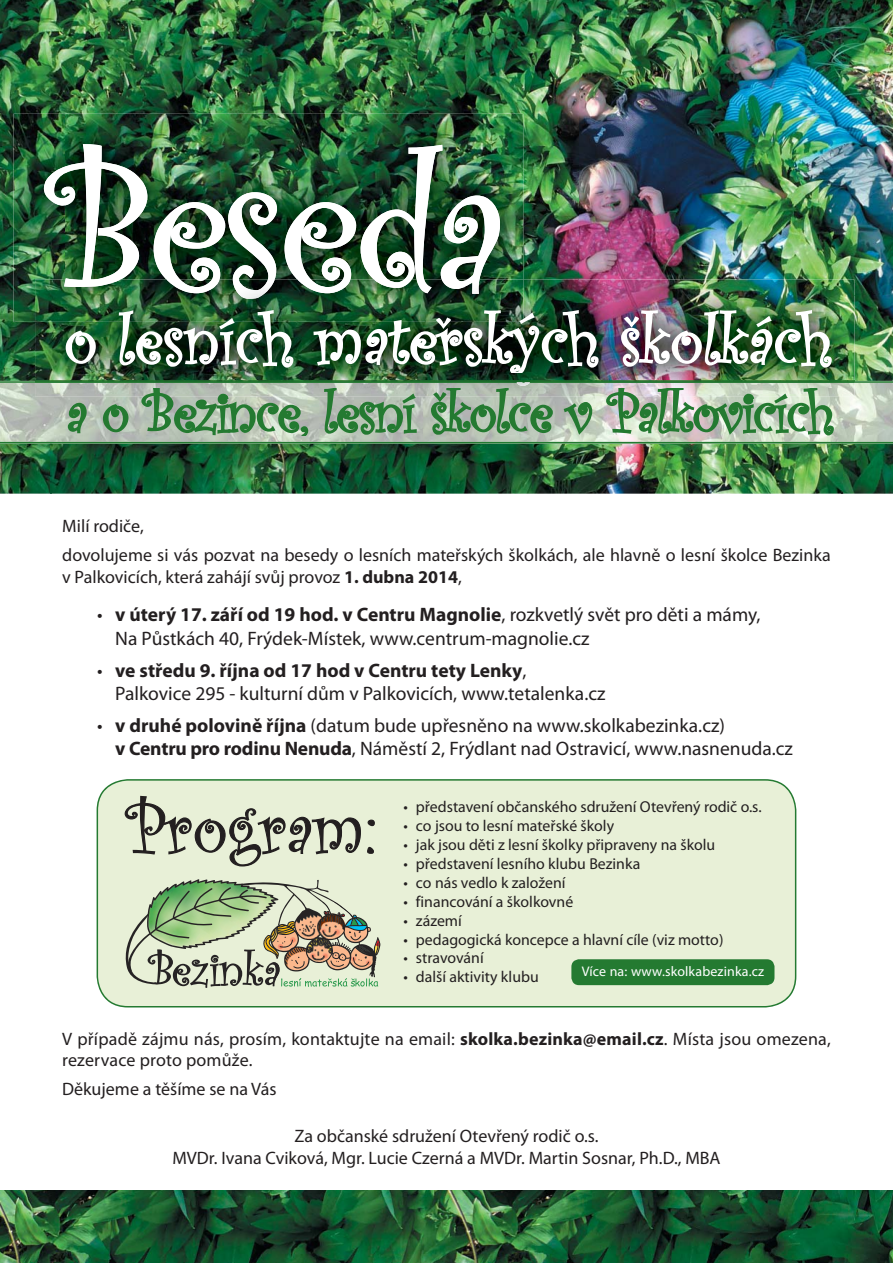
<style>
.page{position:relative;width:893px;height:1263px;background:#fff}
.page>*{position:absolute;margin:0;border:0;box-sizing:border-box;transform-origin:0 0}
.t1{font:72.75px "Curlz";color:#231f20}
.t2{font:19.5px/23.4px "Myriad Pro";color:#231f20}
.t3{font:18px/21.6px "Myriad Pro";color:#231f20}
.t4{font:15.75px "Myriad Pro";color:#231f20}
.t5{font:13.95px "Myriad Pro";letter-spacing:.01em;color:#fff}
.s1{font-weight:700}
</style>
<div class="page">
<img style="left:579px;top:0;width:314px;height:295px">
<img style="left:0;top:0;width:579px;height:146px">
<img style="left:523px;top:146px;width:56px;height:134px">
<img style="left:0;top:146px;width:51px;height:348px">
<img style="left:842px;top:295px;width:51px;height:199px">
<img style="left:51px;top:444px;width:791px;height:50px">
<img style="left:0;top:1191px;width:893px;height:72px">
<svg style="left:0;top:381px;width:893px;height:62px;background:#b6c5b4"></svg>
<img style="left:65px;top:114px;width:458px;height:166px">
<img style="left:14px;top:114px;width:51px;height:208px">
<img style="left:44px;top:144px;width:103px;height:136px">
<svg style="left:154px;top:192px;width:123px;height:88px"></svg>
<img style="left:285px;top:145px;width:215px;height:135px">
<img style="left:35px;top:280px;width:819px;height:101px">
<img style="left:35px;top:381px;width:819px;height:15px">
<img style="left:35px;top:280px;width:488px;height:42px">
<img style="left:64px;top:280px;width:56px;height:7px">
<img style="left:167px;top:280px;width:52px;height:13px">
<img style="left:233px;top:280px;width:42px;height:19px">
<img style="left:297px;top:280px;width:53px;height:13px">
<img style="left:374px;top:280px;width:58px;height:13px">
<img style="left:442px;top:280px;width:37px;height:14px">
<svg style="left:65px;top:329px;width:32px;height:36px"></svg>
<img style="left:118px;top:309px;width:177px;height:60px">
<img style="left:620px;top:309px;width:213px;height:60px">
<img style="left:313px;top:309px;width:287px;height:64px">
<div style="left:97px;top:779px;width:699px;height:228px;background:#e8f0d7"></div>
<svg style="left:120px;top:879px;width:261px;height:109px;background:#b6bea0"></svg>
<div style="left:571px;top:959px;width:203px;height:26px;background:#247a31;border-radius:8px"></div>
<svg style="left:124px;top:795px;width:251px;height:72px;background:#ced5bf"></svg>
<svg style="left:66px;top:402px;width:22px;height:32px"></svg>
<svg style="left:102px;top:403px;width:27px;height:30px"></svg>
<svg style="left:140px;top:388px;width:170px;height:48px;background:#8cae8e"></svg>
<svg style="left:323px;top:388px;width:95px;height:48px;background:#84a788"></svg>
<svg style="left:430px;top:382px;width:124px;height:54px;background:#85a889"></svg>
<svg style="left:562px;top:401px;width:31px;height:36px"></svg>
<svg style="left:605px;top:388px;width:230px;height:49px;background:#97b696"></svg>
<img style="left:307px;top:941px;width:25px;height:21px">
<p class="t3" style="left:62px;top:513px;width:770px;line-height:29.1px">Milí rodiče,<br>dovolujeme si vás pozvat na besedy o lesních mateřských školkách, ale hlavně o lesní školce Bezinka</p>
<p class="t3" style="left:62px;top:568px;width:401px">v Palkovicích, která zahájí svůj provoz <span class="s1">1. dubna 2014</span>,</p>
<p class="t2" style="left:115px;top:605px;width:647px;text-indent:-18px">• <span class="s1">v úterý 17. září od 19 hod. v Centru Magnolie</span>, rozkvetlý svět pro děti a mámy,<br>Na Půstkách 40, Frýdek-Místek, www.centrum-magnolie.cz</p>
<p class="t2" style="left:115px;top:660px;width:492px;text-indent:-18px">• <span class="s1">ve středu 9. října od 17 hod v Centru tety Lenky</span>,<br>Palkovice 295 - kulturní dům v Palkovicích, www.tetalenka.cz</p>
<p class="t2" style="left:115px;top:716px;width:679px;text-indent:-18px">• <span class="s1">v druhé polovině října</span> (datum bude upřesněno na www.skolkabezinka.cz)<br><span class="s1">v Centru pro rodinu Nenuda</span>, Náměstí 2, Frýdlant nad Ostravicí, www.nasnenuda.cz</p>
<h1 class="t1" style="left:125px;top:777px;width:253px">Program:</h1>
<p class="t4" style="left:403px;top:800px;width:360px">• představení občanského sdružení Otevřený rodič o.s.</p>
<p class="t4" style="left:403px;top:819px;width:212px">• co jsou to lesní mateřské školy</p>
<p class="t4" style="left:403px;top:838px;width:313px">• jak jsou děti z lesní školky připraveny na školu</p>
<p class="t4" style="left:403px;top:857px;width:238px">• představení lesního klubu Bezinka</p>
<p class="t4" style="left:403px;top:876px;width:163px">• co nás vedlo k založení</p>
<p class="t4" style="left:403px;top:895px;width:171px">• financování a školkovné</p>
<p class="t4" style="left:403px;top:914px;width:60px">• zázemí</p>
<p class="t4" style="left:403px;top:933px;width:321px">• pedagogická koncepce a hlavní cíle (viz motto)</p>
<p class="t4" style="left:403px;top:952px;width:82px">• stravování</p>
<p class="t4" style="left:403px;top:971px;width:137px">• další aktivity klubu</p>
<p class="t5" style="left:582px;top:966px;width:184px">Více na: www.skolkabezinka.cz</p>
<p class="t3" style="left:62px;top:1030px;width:770px">V případě zájmu nás, prosím, kontaktujte na email: <span class="s1">skolka.bezinka@email.cz</span>. Místa jsou omezena, rezervace proto pomůže.</p>
<p class="t3" style="left:62px;top:1080px;width:216px">Děkujeme a těšíme se na Vás</p>
<p class="t3" style="left:172px;top:1127px;width:550px;text-align:center">Za občanské sdružení Otevřený rodič o.s.<br>MVDr. Ivana Cviková, Mgr. Lucie Czerná a MVDr. Martin Sosnar, Ph.D., MBA</p>
</div>
